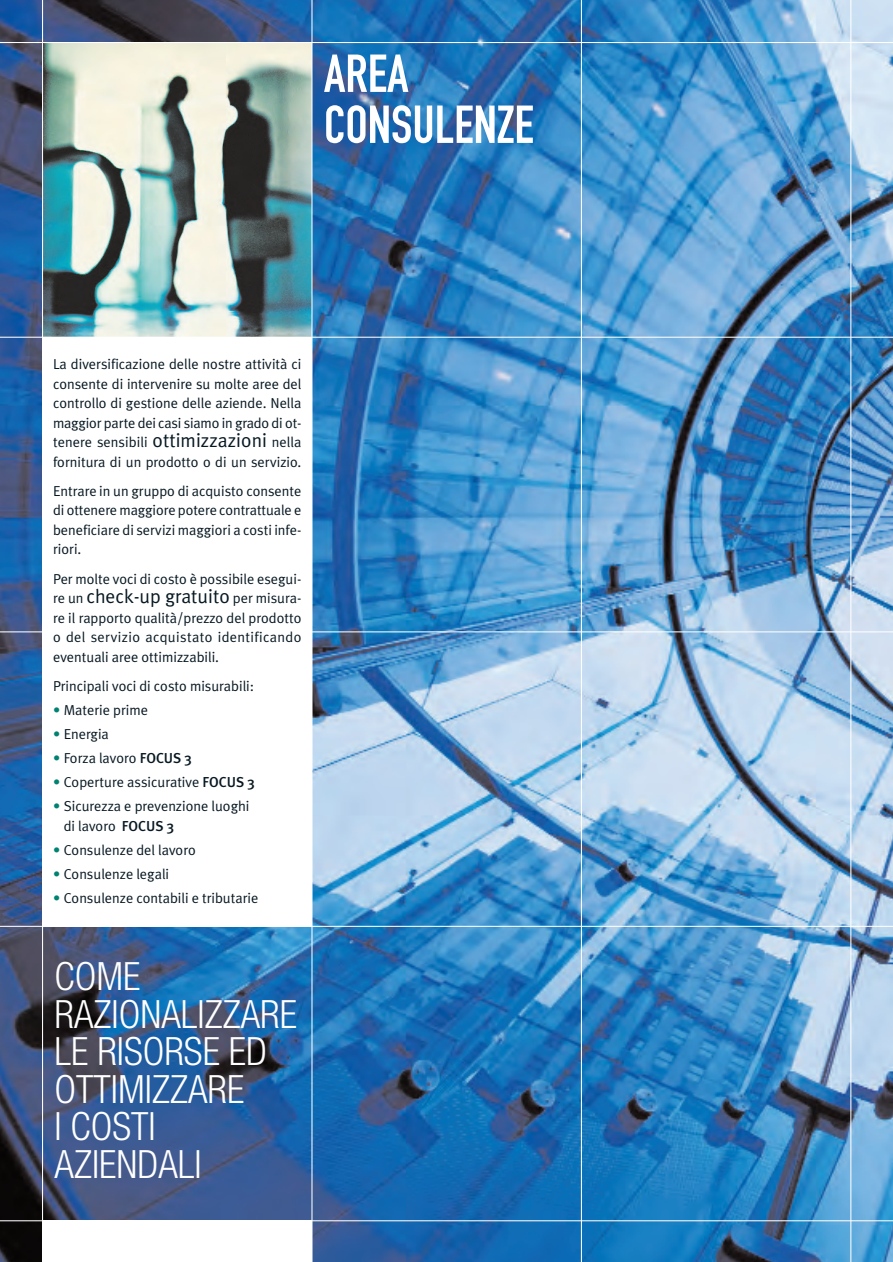
<style>
.page{position:relative;width:893px;height:1262px;background:#fff}
.page>*{position:absolute;margin:0;border:0;box-sizing:border-box;transform-origin:0 0}
.t1{font:52.5px/51px "DIN Engschrift";color:#fff}
.t2{font:300 condensed 39px/37.5px "Helvetica Neue";color:#fff}
.t3{font:19.5px "Meta Plus Normal";color:#071822}
.t4{font:14.4px/19.5px "Meta Plus Normal";color:#071822;text-align:justify}
.s1{font-size:19.5px}
.s2{font-size:14.4px}
.s3{color:#008271}
.s4{font-family:"Meta Plus";font-weight:500}
</style>
<div class="page">
<img style="left:0;top:0;width:892px;height:1261px">
<img style="left:43px;top:43px;width:268px;height:294px">
<div style="left:43px;top:1220px;width:269px;height:41px;background:#fff"></div>
<hr style="left:0;top:631px;width:892px;height:1px;background:#fff">
<hr style="left:0;top:925px;width:892px;height:2px;background:#fff">
<hr style="left:581px;top:0;width:1px;height:1261px;background:#fff">
<hr style="left:311px;top:0;width:1px;height:1261px;background:#fff">
<hr style="left:0;top:1220px;width:892px;height:1px;background:#fff">
<hr style="left:850px;top:0;width:1px;height:1261px;background:#fff">
<hr style="left:42px;top:0;width:1px;height:1261px;background:#fff">
<hr style="left:0;top:42px;width:892px;height:1px;background:#fff">
<hr style="left:0;top:337px;width:892px;height:1px;background:#fff">
<div style="left:43px;top:337px;width:269px;height:589px;background:#fff"></div>
<h1 class="t1" style="left:324px;top:53px;width:211px">AREA<br>CONSULENZE</h1>
<p class="t4" style="left:53px;top:356px;width:250px">La diversificazione delle nostre attività ci consente di intervenire su molte aree del controllo di gestione delle aziende. Nella maggior parte dei casi siamo in grado di ot&shy;tenere sensibili <span class="s1">ottimizzazioni</span> nella fornitura di un prodotto o di un servizio.</p>
<p class="t4" style="left:53px;top:483px;width:250px">Entrare in un gruppo di acquisto consente di ottenere maggiore potere contrattuale e beneficiare di servizi maggiori a costi infe&shy;riori.</p>
<p class="t4" style="left:53px;top:570px;width:250px">Per molte voci di costo è possibile esegui-</p>
<h3 class="t3" style="left:53px;top:589px;width:250px"><span class="s2">re un</span> check-up gratuito <span class="s2">per misura-</span></h3>
<p class="t4" style="left:53px;top:609px;width:250px">re il rapporto qualità/prezzo del prodotto o del servizio acquistato identificando eventuali aree ottimizzabili.</p>
<p class="t4" style="left:53px;top:678px;width:203px">Principali voci di costo misurabili:</p>
<p class="t4" style="left:53px;top:702px;width:96px"><span class="s3">•</span> Materie prime</p>
<p class="t4" style="left:53px;top:726px;width:57px"><span class="s3">•</span> Energia</p>
<p class="t4" style="left:53px;top:750px;width:140px"><span class="s3">•</span> Forza lavoro <span class="s4">FOCUS 3</span></p>
<p class="t4" style="left:53px;top:774px;width:203px"><span class="s3">•</span> Coperture assicurative <span class="s4">FOCUS 3</span></p>
<p class="t4" style="left:64px;top:798px;width:187px;text-indent:-11px"><span class="s3">•</span> Sicurezza e prevenzione luoghi di lavoro <span class="s4">FOCUS 3</span></p>
<p class="t4" style="left:53px;top:841px;width:144px"><span class="s3">•</span> Consulenze del lavoro</p>
<p class="t4" style="left:53px;top:865px;width:118px"><span class="s3">•</span> Consulenze legali</p>
<p class="t4" style="left:53px;top:889px;width:207px"><span class="s3">•</span> Consulenze contabili e tributarie</p>
<h2 class="t2" style="left:55px;top:961px;width:244px">COME<br>RAZIONALIZZARE<br>LE RISORSE ED<br>OTTIMIZZARE<br>I COSTI<br>AZIENDALI</h2>
</div>
